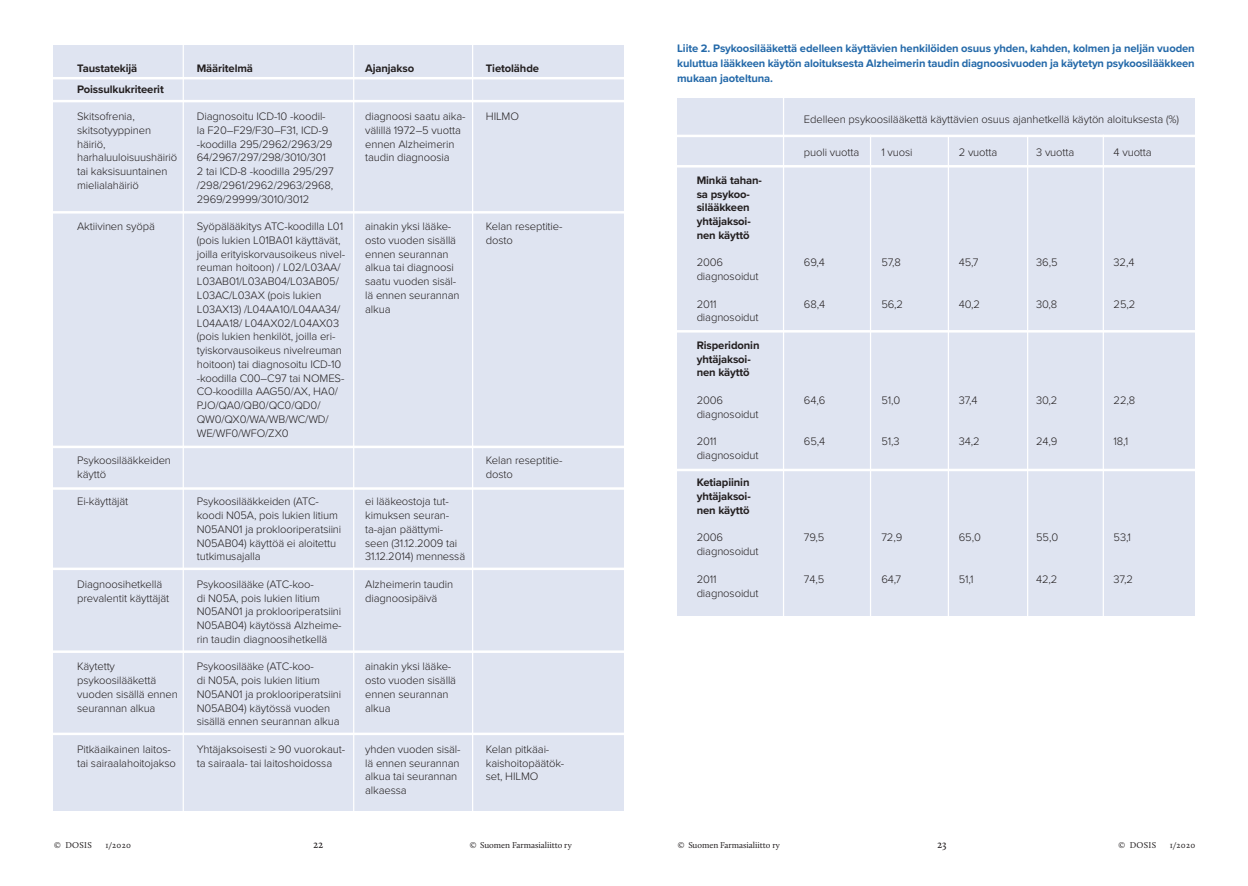
<style>
.page{position:relative;width:1248px;height:886px;background:#fff}
.page>*{position:absolute;margin:0;border:0;box-sizing:border-box;transform-origin:0 0}
.DOSIS_Tittelin_alle{font:300 11.25px/13.8px "Proxima Nova";letter-spacing:-.01em;color:#231f20}
.DOSIS_Kuvateksti{font:700 11.25px/15px "Proxima Nova";letter-spacing:-.01em;color:#2469a9;text-align:justify}
.DOSIS_Tittelin_alle-2{font:700 11.25px/13.8px "Proxima Nova";letter-spacing:-.01em;color:#231f20}
.t1{font:11.25px "Calluna";color:#231f20}
.t2{font:8.75px "Calluna";letter-spacing:-.005em;color:#231f20}
</style>
<div class="page">
<div style="left:677px;top:98px;width:517px;height:517px;background:#dfe4f1"></div>
<div style="left:53px;top:45px;width:571px;height:765px;background:#dfe4f1"></div>
<hr style="left:183px;top:41px;width:1px;height:784px;background:#fff">
<hr style="left:353px;top:41px;width:1px;height:784px;background:#fff">
<hr style="left:472px;top:41px;width:1px;height:784px;background:#fff">
<hr style="left:0;top:77px;width:632px;height:2px;background:#fff">
<hr style="left:0;top:100px;width:635px;height:2px;background:#fff">
<hr style="left:0;top:211px;width:624px;height:3px;background:#fff">
<hr style="left:0;top:446px;width:624px;height:2px;background:#fff">
<hr style="left:0;top:487px;width:624px;height:3px;background:#fff">
<hr style="left:0;top:567px;width:624px;height:3px;background:#fff">
<hr style="left:0;top:650px;width:630px;height:3px;background:#fff">
<hr style="left:0;top:732px;width:630px;height:3px;background:#fff">
<hr style="left:666px;top:135px;width:581px;height:2px;background:#fff">
<hr style="left:666px;top:165px;width:581px;height:2px;background:#fff">
<hr style="left:665px;top:330px;width:582px;height:2px;background:#fff">
<hr style="left:665px;top:469px;width:582px;height:2px;background:#fff">
<hr style="left:869px;top:135px;width:2px;height:751px;background:#fff">
<hr style="left:947px;top:136px;width:1px;height:750px;background:#fff">
<hr style="left:1026px;top:136px;width:2px;height:750px;background:#fff">
<hr style="left:782px;top:90px;width:2px;height:735px;background:#fff">
<hr style="left:1102px;top:135px;width:1px;height:751px;background:#fff">
<p class="DOSIS_Tittelin_alle-2" style="left:77px;top:61px;width:62px">Taustatekijä</p>
<p class="DOSIS_Tittelin_alle-2" style="left:197px;top:61px;width:58px">Määritelmä</p>
<p class="DOSIS_Tittelin_alle-2" style="left:365px;top:61px;width:50px">Ajanjakso</p>
<p class="DOSIS_Tittelin_alle-2" style="left:486px;top:61px;width:55px">Tietolähde</p>
<p class="DOSIS_Tittelin_alle-2" style="left:77px;top:82px;width:88px">Poissulkukriteerit</p>
<p class="DOSIS_Tittelin_alle" style="left:77px;top:109px;width:102px">Skitsofrenia, skitsotyyppinen häiriö, harhaluuloisuushäiriö tai kaksisuuntainen mielialahäiriö</p>
<p class="DOSIS_Tittelin_alle" style="left:77px;top:219px;width:79px">Aktiivinen syöpä</p>
<p class="DOSIS_Tittelin_alle" style="left:77px;top:453px;width:95px">Psykoosilääkkeiden käyttö</p>
<p class="DOSIS_Tittelin_alle" style="left:77px;top:494px;width:53px">Ei-käyttäjät</p>
<p class="DOSIS_Tittelin_alle" style="left:77px;top:576px;width:94px">Diagnoosihetkellä prevalentit käyttäjät</p>
<p class="DOSIS_Tittelin_alle" style="left:77px;top:659px;width:102px">Käytetty psykoosilääkettä vuoden sisällä ennen seurannan alkua</p>
<p class="DOSIS_Tittelin_alle" style="left:77px;top:741px;width:100px">Pitkäaikainen laitos&shy;tai sairaalahoitojakso</p>
<p class="DOSIS_Tittelin_alle" style="left:197px;top:109px;width:138px">Diagnosoitu ICD-10 -koodil&shy;la F20–F29/F30–F31, ICD-9 -koodilla 295/2962/2963/29<br>64/2967/297/298/3010/301<br>2 tai ICD-8 -koodilla 295/297 /298/2961/2962/2963/2968,<br>2969/29999/3010/3012</p>
<p class="DOSIS_Tittelin_alle" style="left:197px;top:219px;width:150px">Syöpälääkitys ATC-koodilla L01 (pois lukien L01BA01 käyttävät, joilla erityiskorvausoikeus nivel&shy;reuman hoitoon) / L02/L03AA/<br>L03AB01/L03AB04/L03AB05/<br>L03AC/L03AX (pois lukien<br>L03AX13) /L04AA10/L04AA34/<br>L04AA18/ L04AX02/L04AX03 (pois lukien henkilöt, joilla eri&shy;tyiskorvausoikeus nivelreuman hoitoon) tai diagnosoitu ICD-10 -koodilla C00–C97 tai NOMES-<br>CO-koodilla AAG50/AX, HA0/<br>PJO/QA0/QB0/QC0/QD0/<br>QW0/QX0/WA/WB/WC/WD/<br>WE/WF0/WFO/ZX0</p>
<p class="DOSIS_Tittelin_alle" style="left:197px;top:494px;width:146px">Psykoosilääkkeiden (ATC&shy;koodi N05A, pois lukien litium<br>N05AN01 ja proklooriperatsiini<br>N05AB04) käyttöä ei aloitettu tutkimusajalla</p>
<p class="DOSIS_Tittelin_alle" style="left:197px;top:576px;width:146px">Psykoosilääke (ATC-koo-<br>di N05A, pois lukien litium<br>N05AN01 ja proklooriperatsiini<br>N05AB04) käytössä Alzheime&shy;rin taudin diagnoosihetkellä</p>
<p class="DOSIS_Tittelin_alle" style="left:197px;top:659px;width:146px">Psykoosilääke (ATC-koo-<br>di N05A, pois lukien litium<br>N05AN01 ja proklooriperatsiini<br>N05AB04) käytössä vuoden sisällä ennen seurannan alkua</p>
<p class="DOSIS_Tittelin_alle" style="left:197px;top:741px;width:150px">Yhtäjaksoisesti ≥ 90 vuorokaut&shy;ta sairaala- tai laitoshoidossa</p>
<p class="DOSIS_Tittelin_alle" style="left:365px;top:109px;width:102px">diagnoosi saatu aika&shy;välillä 1972–5 vuotta ennen Alzheimerin taudin diagnoosia</p>
<p class="DOSIS_Tittelin_alle" style="left:365px;top:219px;width:96px">ainakin yksi lääke&shy;osto vuoden sisällä ennen seurannan alkua tai diagnoosi saatu vuoden sisäl&shy;lä ennen seurannan alkua</p>
<p class="DOSIS_Tittelin_alle" style="left:365px;top:494px;width:101px">ei lääkeostoja tut&shy;kimuksen seuran&shy;ta-ajan päättymi&shy;seen (31.12.2009 tai<br>31.12.2014) mennessä</p>
<p class="DOSIS_Tittelin_alle" style="left:365px;top:576px;width:90px">Alzheimerin taudin diagnoosipäivä</p>
<p class="DOSIS_Tittelin_alle" style="left:365px;top:659px;width:92px">ainakin yksi lääke&shy;osto vuoden sisällä ennen seurannan alkua</p>
<p class="DOSIS_Tittelin_alle" style="left:365px;top:741px;width:97px">yhden vuoden sisäl&shy;lä ennen seurannan alkua tai seurannan alkaessa</p>
<p class="DOSIS_Tittelin_alle" style="left:486px;top:109px;width:35px">HILMO</p>
<p class="DOSIS_Tittelin_alle" style="left:486px;top:219px;width:78px">Kelan reseptitie&shy;dosto</p>
<p class="DOSIS_Tittelin_alle" style="left:486px;top:453px;width:78px">Kelan reseptitie&shy;dosto</p>
<p class="DOSIS_Tittelin_alle" style="left:486px;top:741px;width:80px">Kelan pitkäai&shy;kaishoitopäätök&shy;set, HILMO</p>
<p class="DOSIS_Kuvateksti" style="left:677px;top:41px;width:519px">Liite 2. Psykoosilääkettä edelleen käyttävien henkilöiden osuus yhden, kahden, kolmen ja neljän vuoden kuluttua lääkkeen käytön aloituksesta Alzheimerin taudin diagnoosivuoden ja käytetyn psykoosilääkkeen mukaan jaoteltuna.</p>
<p class="DOSIS_Tittelin_alle" style="left:803px;top:112px;width:376px">Edelleen psykoosilääkettä käyttävien osuus ajanhetkellä käytön aloituksesta (%)</p>
<p class="DOSIS_Tittelin_alle-2" style="left:696px;top:173px;width:67px">Minkä tahan&shy;sa psykoo&shy;silääkkeen yhtäjaksoi&shy;nen käyttö</p>
<p class="DOSIS_Tittelin_alle" style="left:696px;top:255px;width:63px">2006 diagnosoidut</p>
<p class="DOSIS_Tittelin_alle" style="left:696px;top:296px;width:63px">2011 diagnosoidut</p>
<p class="DOSIS_Tittelin_alle-2" style="left:696px;top:338px;width:64px">Risperidonin yhtäjaksoi&shy;nen käyttö</p>
<p class="DOSIS_Tittelin_alle" style="left:696px;top:393px;width:63px">2006 diagnosoidut</p>
<p class="DOSIS_Tittelin_alle" style="left:696px;top:434px;width:63px">2011 diagnosoidut</p>
<p class="DOSIS_Tittelin_alle-2" style="left:696px;top:476px;width:56px;text-align:justify">Ketiapiinin yhtäjaksoi&shy;nen käyttö</p>
<p class="DOSIS_Tittelin_alle" style="left:696px;top:530px;width:28px">2006</p>
<p class="DOSIS_Tittelin_alle" style="left:696px;top:544px;width:63px">diagnosoidut</p>
<p class="DOSIS_Tittelin_alle" style="left:696px;top:571px;width:21px">2011</p>
<p class="DOSIS_Tittelin_alle" style="left:696px;top:585px;width:63px">diagnosoidut</p>
<p class="DOSIS_Tittelin_alle" style="left:803px;top:145px;width:57px">puoli vuotta</p>
<p class="DOSIS_Tittelin_alle" style="left:881px;top:145px;width:33px">1 vuosi</p>
<p class="DOSIS_Tittelin_alle" style="left:803px;top:255px;width:22px">69,4</p>
<p class="DOSIS_Tittelin_alle" style="left:803px;top:296px;width:23px">68,4</p>
<p class="DOSIS_Tittelin_alle" style="left:803px;top:393px;width:23px">64,6</p>
<p class="DOSIS_Tittelin_alle" style="left:803px;top:434px;width:23px">65,4</p>
<p class="DOSIS_Tittelin_alle" style="left:803px;top:530px;width:22px">79,5</p>
<p class="DOSIS_Tittelin_alle" style="left:803px;top:571px;width:22px">74,5</p>
<p class="DOSIS_Tittelin_alle" style="left:881px;top:255px;width:21px">57,8</p>
<p class="DOSIS_Tittelin_alle" style="left:881px;top:296px;width:23px">56,2</p>
<p class="DOSIS_Tittelin_alle" style="left:881px;top:393px;width:20px">51,0</p>
<p class="DOSIS_Tittelin_alle" style="left:881px;top:434px;width:20px">51,3</p>
<p class="DOSIS_Tittelin_alle" style="left:881px;top:530px;width:22px">72,9</p>
<p class="DOSIS_Tittelin_alle" style="left:881px;top:571px;width:21px">64,7</p>
<p class="DOSIS_Tittelin_alle" style="left:958px;top:145px;width:40px">2 vuotta</p>
<p class="DOSIS_Tittelin_alle" style="left:1036px;top:145px;width:40px">3 vuotta</p>
<p class="DOSIS_Tittelin_alle" style="left:1113px;top:145px;width:40px">4 vuotta</p>
<p class="DOSIS_Tittelin_alle" style="left:958px;top:255px;width:21px">45,7</p>
<p class="DOSIS_Tittelin_alle" style="left:958px;top:296px;width:23px">40,2</p>
<p class="DOSIS_Tittelin_alle" style="left:958px;top:393px;width:20px">37,4</p>
<p class="DOSIS_Tittelin_alle" style="left:958px;top:434px;width:22px">34,2</p>
<p class="DOSIS_Tittelin_alle" style="left:958px;top:530px;width:24px">65,0</p>
<p class="DOSIS_Tittelin_alle" style="left:958px;top:571px;width:16px">51,1</p>
<p class="DOSIS_Tittelin_alle" style="left:1036px;top:255px;width:23px">36,5</p>
<p class="DOSIS_Tittelin_alle" style="left:1036px;top:296px;width:23px">30,8</p>
<p class="DOSIS_Tittelin_alle" style="left:1036px;top:393px;width:23px">30,2</p>
<p class="DOSIS_Tittelin_alle" style="left:1036px;top:434px;width:23px">24,9</p>
<p class="DOSIS_Tittelin_alle" style="left:1036px;top:530px;width:24px">55,0</p>
<p class="DOSIS_Tittelin_alle" style="left:1036px;top:571px;width:23px">42,2</p>
<p class="DOSIS_Tittelin_alle" style="left:1113px;top:255px;width:22px">32,4</p>
<p class="DOSIS_Tittelin_alle" style="left:1113px;top:296px;width:23px">25,2</p>
<p class="DOSIS_Tittelin_alle" style="left:1113px;top:393px;width:23px">22,8</p>
<p class="DOSIS_Tittelin_alle" style="left:1113px;top:434px;width:16px">18,1</p>
<p class="DOSIS_Tittelin_alle" style="left:1113px;top:530px;width:19px">53,1</p>
<p class="DOSIS_Tittelin_alle" style="left:1113px;top:571px;width:21px">37,2</p>
<p class="t2" style="left:54px;top:839px;width:39px">© DOSIS</p>
<p class="t2" style="left:105px;top:839px;width:27px">1/2020</p>
<p class="t1" style="left:313px;top:837px;width:12px">22</p>
<p class="t2" style="left:469px;top:839px;width:103px">© Suomen Farmasialiitto ry</p>
<p class="t2" style="left:677px;top:839px;width:103px">© Suomen Farmasialiitto ry</p>
<p class="t1" style="left:937px;top:837px;width:11px">23</p>
<p class="t2" style="left:1118px;top:839px;width:39px">© DOSIS</p>
<p class="t2" style="left:1169px;top:839px;width:27px">1/2020</p>
</div>
